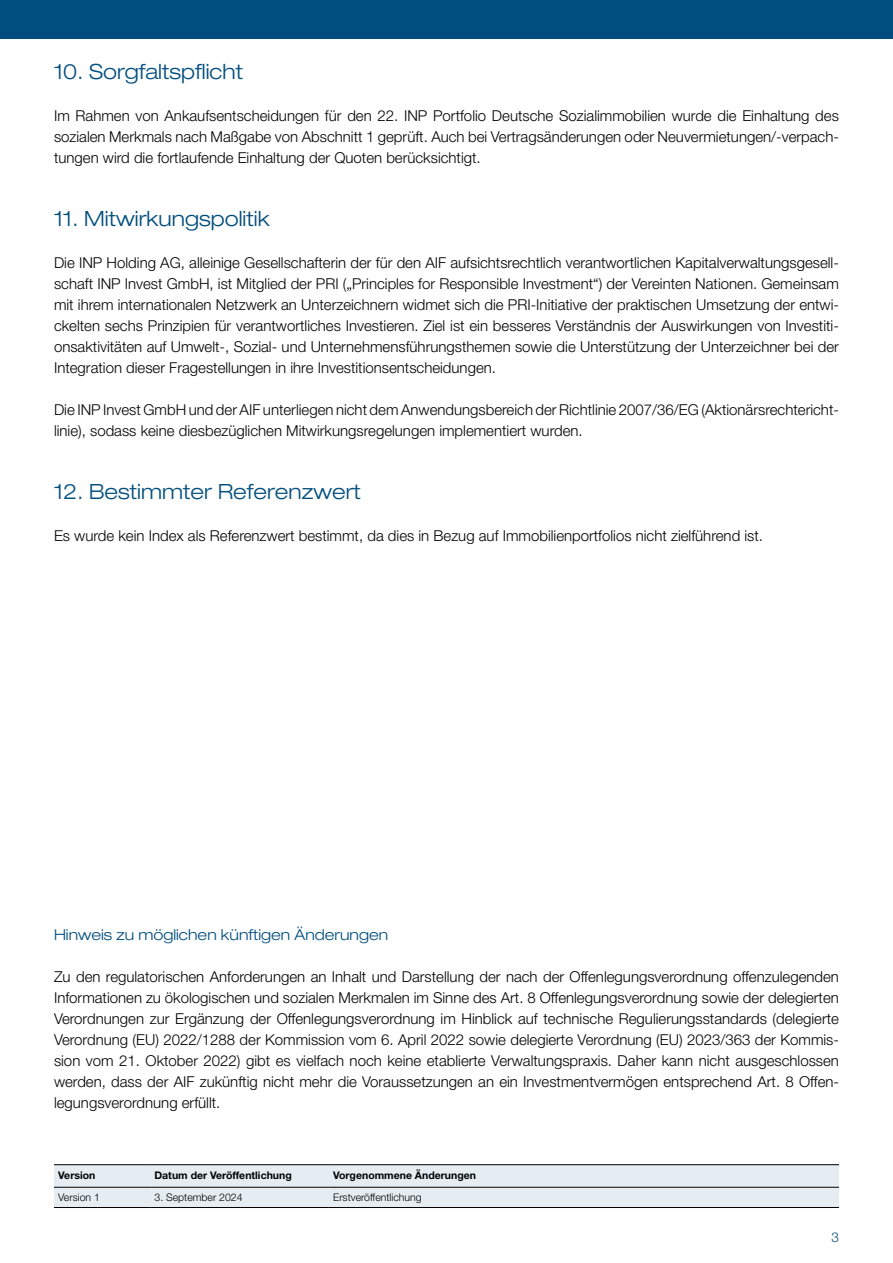
<style>
.page{position:relative;width:893px;height:1263px;background:#fff}
.page>*{position:absolute;margin:0;border:0;box-sizing:border-box;transform-origin:0 0}
.t1{font:300 expanded 21px "Helvetica Neue LT Std";color:#004d7f}
.t2{font:300 15px/21px "Helvetica Neue LT Std";color:#000;text-align:justify}
.t3{font:300 expanded 15px "Helvetica Neue LT Std";color:#004d7f}
.t4{font:300 13.5px "Helvetica Neue LT Pro";color:#004d7f}
.t5{font:700 10.5px "Helvetica Neue LT Std";color:#000}
.t6{font:300 10.5px "Helvetica Neue LT Std";color:#000}
</style>
<div class="page">
<div style="left:0;top:0;width:893px;height:38px;background:#004d7f"></div>
<div style="left:54px;top:1165px;width:785px;height:42px;background:#e6edf2"></div>
<hr style="left:54px;top:1164px;width:96px;height:1px;background:#000">
<hr style="left:150px;top:1164px;width:179px;height:1px;background:#000">
<hr style="left:329px;top:1164px;width:510px;height:1px;background:#000">
<hr style="left:54px;top:1187px;width:96px;height:1px;background:#000">
<hr style="left:150px;top:1187px;width:179px;height:1px;background:#000">
<hr style="left:329px;top:1187px;width:510px;height:1px;background:#000">
<hr style="left:54px;top:1207px;width:96px;height:1px;background:#000">
<hr style="left:150px;top:1207px;width:179px;height:1px;background:#000">
<hr style="left:329px;top:1207px;width:510px;height:1px;background:#000">
<h1 class="t1" style="left:54px;top:58px;width:191px">10. Sorgfaltspflicht</h1>
<p class="t2" style="left:54px;top:105px;width:786px">Im Rahmen von Ankaufsentscheidungen für den 22. INP Portfolio Deutsche Sozialimmobilien wurde die Einhaltung des sozialen Merkmals nach Maßgabe von Abschnitt 1 geprüft. Auch bei Vertragsänderungen oder Neuvermietungen/-verpach&shy;tungen wird die fortlaufende Einhaltung der Quoten berücksichtigt.</p>
<h1 class="t1" style="left:54px;top:205px;width:217px">11. Mitwirkungspolitik</h1>
<p class="t2" style="left:54px;top:252px;width:786px">Die INP Holding AG, alleinige Gesellschafterin der für den AIF aufsichtsrechtlich verantwortlichen Kapitalverwaltungsgesell&shy;schaft INP Invest GmbH, ist Mitglied der PRI („Principles for Responsible Investment“) der Vereinten Nationen. Gemeinsam mit ihrem internationalen Netzwerk an Unterzeichnern widmet sich die PRI-Initiative der praktischen Umsetzung der entwi&shy;ckelten sechs Prinzipien für verantwortliches Investieren. Ziel ist ein besseres Verständnis der Auswirkungen von Investiti&shy;onsaktivitäten auf Umwelt-, Sozial- und Unternehmensfü hrungsthemen sowie die Unterstützung der Unterzeichner bei der Integration dieser Fragestellungen in ihre Investitionsentscheidungen.</p>
<p class="t2" style="left:54px;top:399px;width:786px">Die INP Invest GmbH und der AIF unterliegen nicht dem Anwendungsbereich der Richtlinie 2007/36/EG (Aktionärsrechtericht&shy;linie), sodass keine diesbezüglichen Mitwirkungsregelungen implementiert wurden.</p>
<h1 class="t1" style="left:54px;top:478px;width:308px">12. Bestimmter Referenzwert</h1>
<p class="t2" style="left:54px;top:525px;width:710px">Es wurde kein Index als Referenzwert bestimmt, da dies in Bezug auf Immobilienportfolios nicht zielführend ist.</p>
<p class="t3" style="left:54px;top:925px;width:336px">Hinweis zu möglichen künftigen Änderungen</p>
<p class="t2" style="left:54px;top:966px;width:786px">Zu den regulatorischen Anforderungen an Inhalt und Darstellung der nach der Offenlegungsverordnung offenzulegenden Informationen zu ökologischen und sozialen Merkmalen im Sinne des Art. 8 Offenlegungsverordnung sowie der delegierten Verordnungen zur Ergänzung der Offenlegungsverordnung im Hinblick auf technische Regulierungsstandards (delegierte Verordnung (EU) 2022/1288 der Kommission vom 6. April 2022 sowie delegierte Verordnung (EU) 2023/363 der Kommis&shy;sion vom 21. Oktober 2022) gibt es vielfach noch keine etablierte Verwaltungspraxis. Daher kann nicht ausgeschlossen werden, dass der AIF zukünftig nicht mehr die Voraussetzungen an ein Investmentvermögen entsprechend Art. 8 Offen&shy;legungsverordnung erfüllt.</p>
<p class="t5" style="left:58px;top:1168px;width:39px">Version</p>
<p class="t5" style="left:155px;top:1168px;width:139px">Datum der Veröffentlichung</p>
<p class="t5" style="left:333px;top:1168px;width:144px">Vorgenommene Änderungen</p>
<p class="t6" style="left:58px;top:1191px;width:43px">Version 1</p>
<p class="t6" style="left:155px;top:1191px;width:90px">3. September 2024</p>
<p class="t6" style="left:333px;top:1191px;width:90px">Erstveröffentlichung</p>
<p class="t4" style="left:831px;top:1229px;width:9px">3</p>
</div>
